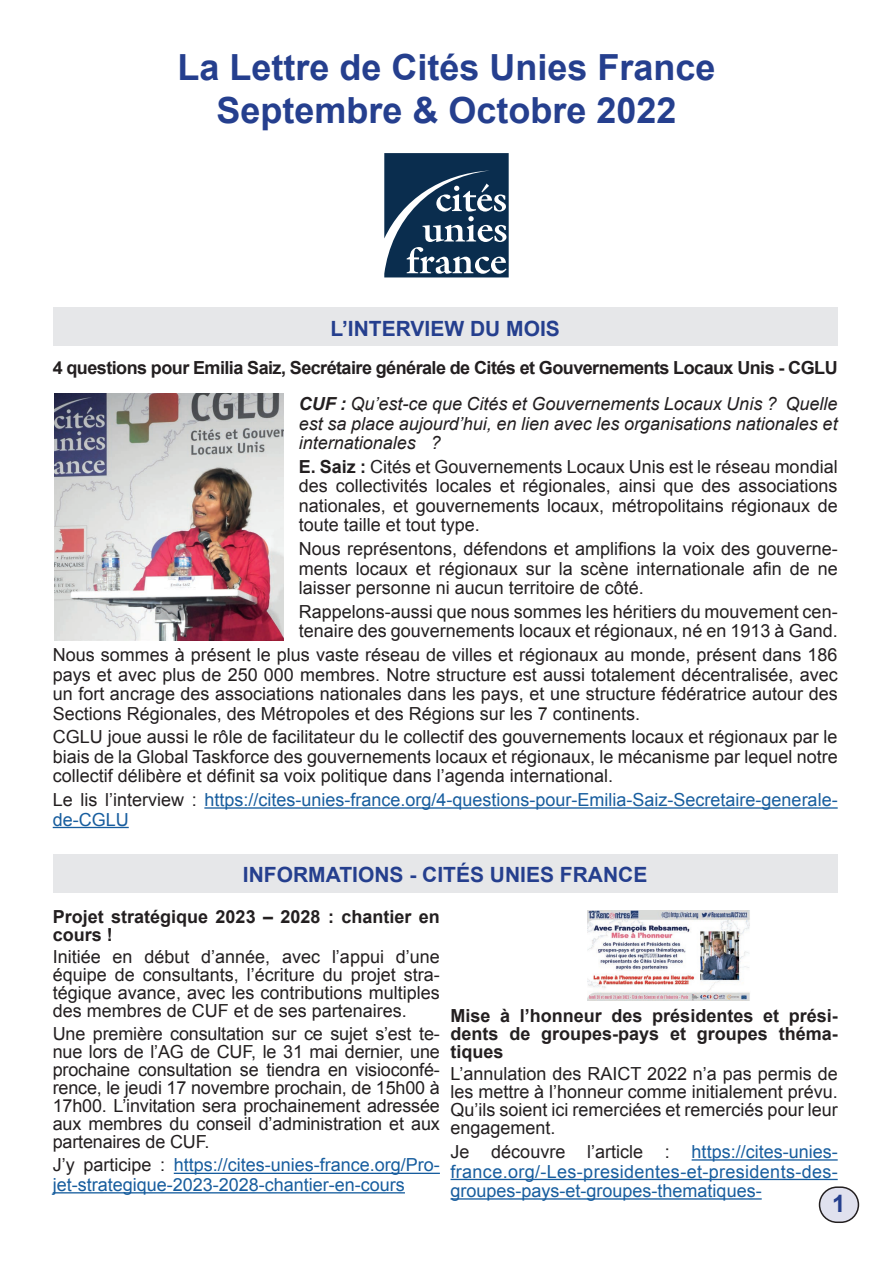
<style>
.page{position:relative;width:893px;height:1263px;background:#fff}
.page>*{position:absolute;margin:0;border:0;box-sizing:border-box;transform-origin:0 0}
.t1{font:700 36px/43.2px "Arial";color:#253f8e;text-align:center}
.t2{font:700 24px "Arial";color:#253f8e}
.t3{font:700 21px "Arial";color:#253f8e}
.t4{font:18px/18px "Arial";color:#231f20;text-align:justify}
.t5{font:18px/19.5px "Arial";color:#175d9e}
.t6{font:700 18px/36.5px "Arial";letter-spacing:-.03em;color:#231f20;text-align:right}
.t7{font:700 18px/18px "Arial";color:#231f20}
.t8{font:italic 18px/19.5px "Arial";color:#231f20}
.s1{font-style:italic}
.s2{font-weight:400;font-style:italic}
.s3{font-weight:700}
.s4{color:#231f20}
</style>
<div class="page">
<div style="left:819px;top:1187px;width:39px;height:35px;background:#e0e1ee;border-radius:18px"></div>
<div style="left:819px;top:1186px;width:40px;height:37px;border:2px solid #231f20;border-radius:18px"></div>
<svg style="left:384px;top:153px;width:125px;height:124px;background:#36536e"></svg>
<div style="left:53px;top:308px;width:785px;height:38px;background:#e6e7e9"></div>
<hr style="left:204px;top:807px;width:634px;height:2px;background:#175d9e">
<hr style="left:53px;top:827px;width:76px;height:1px;background:#175d9e">
<img style="left:55px;top:394px;width:228px;height:246px">
<hr style="left:174px;top:1173px;width:266px;height:1px;background:#175d9e">
<hr style="left:53px;top:1192px;width:352px;height:1px;background:#175d9e">
<hr style="left:692px;top:1159px;width:146px;height:1px;background:#175d9e">
<hr style="left:450px;top:1179px;width:388px;height:1px;background:#175d9e">
<hr style="left:450px;top:1198px;width:312px;height:1px;background:#175d9e">
<div style="left:53px;top:854px;width:785px;height:38px;background:#e6e7e9"></div>
<img style="left:588px;top:910px;width:162px;height:90px">
<h1 class="t1" style="left:177px;top:47px;width:540px">La Lettre de Cités Unies France<br>Septembre &amp; Octobre 2022</h1>
<p class="t3" style="left:330px;top:314px;width:231px">L’INTERVIEW DU MOIS</p>
<p class="t6" style="left:53px;top:349px;width:786px">4 questions pour Emilia Saiz, Secrétaire générale de Cités et Gouvernements Locaux Unis - CGLU<br><span class="s1">CUF :</span> <span class="s2">Qu’est-ce que Cités et Gouvernements Locaux Unis ? Quelle</span></p>
<p class="t8" style="left:299px;top:414px;width:540px">est sa place aujourd’hui, en lien avec les organisations nationales et internationales ?</p>
<p class="t4" style="left:299px;top:457px;width:540px;line-height:19.5px"><span class="s3">E. Saiz :</span> Cités et Gouvernements Locaux Unis est le réseau mondial des collectivités locales et régionales, ainsi que des associations nationales, et gouvernements locaux, métropolitains régionaux de toute taille et tout type.</p>
<p class="t4" style="left:299px;top:539px;width:540px;line-height:19.5px">Nous représentons, défendons et amplifions la voix des gouverne&shy;ments locaux et régionaux sur la scène internationale afin de ne laisser personne ni aucun territoire de côté.</p>
<p class="t4" style="left:299px;top:602px;width:540px;line-height:19.5px">Rappelons-aussi que nous sommes les héritiers du mouvement cen&shy;tenaire des gouvernements locaux et régionaux, né en 1913 à Gand.</p>
<p class="t4" style="left:53px;top:645px;width:786px;line-height:19.5px">Nous sommes à présent le plus vaste réseau de villes et régionaux au monde, présent dans 186 pays et avec plus de 250 000 membres. Notre structure est aussi totalement décentralisée, avec un fort ancrage des associations nationales dans les pays, et une structure fédératrice autour des Sections Régionales, des Métropoles et des Régions sur les 7 continents.</p>
<p class="t4" style="left:53px;top:727px;width:786px;line-height:19.5px">CGLU joue aussi le rôle de facilitateur du le collectif des gouvernements locaux et régionaux par le biais de la Global Taskforce des gouvernements locaux et régionaux, le mécanisme par lequel notre collectif délibère et définit sa voix politique dans l’agenda international.</p>
<p class="t5" style="left:53px;top:790px;width:786px"><span class="s4">Le lis l’interview :</span> https://cites-unies-france.org/4-questions-pour-Emilia-Saiz-Secretaire-generale&shy;de-CGLU</p>
<p class="t3" style="left:243px;top:861px;width:406px">INFORMATIONS - CITÉS UNIES FRANCE</p>
<p class="t7" style="left:53px;top:908px;width:389px">Projet stratégique 2023 – 2028 : chantier en cours !</p>
<p class="t4" style="left:53px;top:948px;width:389px">Initiée en début d’année, avec l’appui d’une équipe de consultants, l’écriture du projet stra&shy;tégique avance, avec les contributions multiples des membres de CUF et de ses partenaires.</p>
<p class="t4" style="left:53px;top:1024px;width:389px">Une première consultation sur ce sujet s’est te&shy;nue lors de l’AG de CUF, le 31 mai dernier, une prochaine consultation se tiendra en visioconfé&shy;rence, le jeudi 17 novembre prochain, de 15h00 à 17h00. L’invitation sera prochainement adressée aux membres du conseil d’administration et aux partenaires de CUF.</p>
<p class="t5" style="left:53px;top:1155px;width:389px"><span class="s4">J’y participe :</span> https://cites-unies-france.org/Pro&shy;jet-strategique-2023-2028-chantier-en-cours</p>
<p class="t7" style="left:450px;top:1007px;width:389px;text-align:justify">Mise à l’honneur des présidentes et prési&shy;dents de groupes-pays et groupes théma&shy;tiques</p>
<p class="t4" style="left:450px;top:1065px;width:389px">L’annulation des RAICT 2022 n’a pas permis de les mettre à l’honneur comme initialement prévu.<br>Qu’ils soient ici remerciées et remerciés pour leur engagement.</p>
<p class="t5" style="left:450px;top:1142px;width:389px;text-align:justify"><span class="s4">Je découvre l’article :</span> https://cites-unies&shy;france.org/-Les-presidentes-et-presidents-des&shy;groupes-pays-et-groupes-thematiques-</p>
<h2 class="t2" style="left:832px;top:1188px;width:15px">1</h2>
</div>
